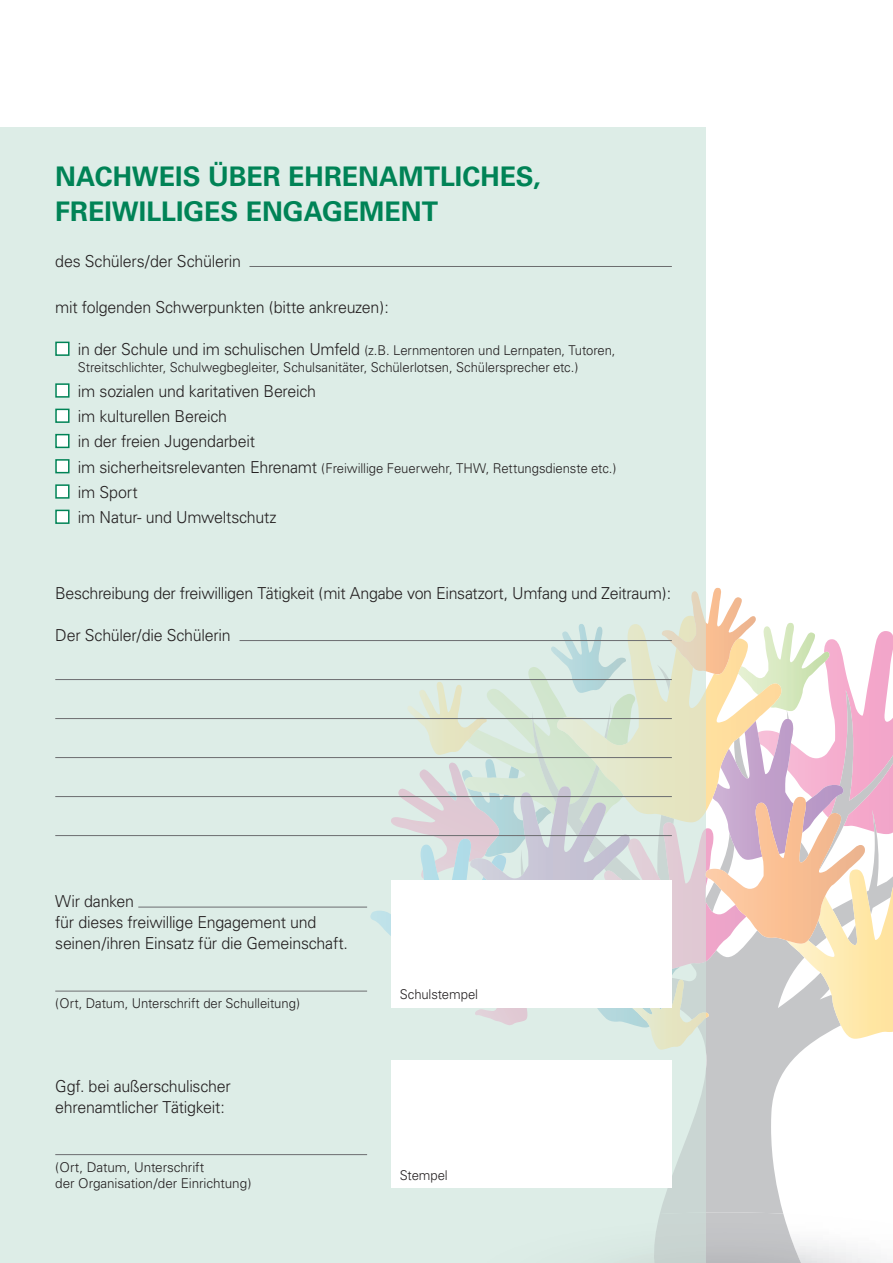
<style>
.page{position:relative;width:893px;height:1263px;background:#fff}
.page>*{position:absolute;margin:0;border:0;box-sizing:border-box;transform-origin:0 0}
.t1{font:700 27px/34.5px "Univers";color:#008356}
.t2{font:300 16.5px/25.2px "Univers";letter-spacing:-.015em;color:#231f20}
.t3{font:300 13.5px/16.5px "Univers";letter-spacing:-.005em;color:#231f20}
.s1{font-size:16.5px}
</style>
<div class="page">
<div style="left:0;top:128px;width:706px;height:1135px;background:#ddede7"></div>
<img style="left:653px;top:1214px;width:130px;height:49px">
<img style="left:783px;top:1214px;width:109px;height:49px">
<svg style="left:370px;top:591px;width:523px;height:623px"></svg>
<img style="left:706px;top:828px;width:7px;height:59px">
<img style="left:706px;top:902px;width:40px;height:59px">
<img style="left:706px;top:638px;width:75px;height:173px">
<img style="left:724px;top:797px;width:76px;height:92px">
<img style="left:706px;top:588px;width:50px;height:86px">
<hr style="left:249px;top:266px;width:423px;height:1px;background:#6c6d70">
<div style="left:56px;top:342px;width:13px;height:13px;background:#fff"></div>
<div style="left:55px;top:342px;width:15px;height:14px;border:2px solid #008356"></div>
<div style="left:56px;top:384px;width:13px;height:13px;background:#fff"></div>
<div style="left:55px;top:383px;width:15px;height:15px;border:2px solid #008356"></div>
<div style="left:56px;top:409px;width:13px;height:13px;background:#fff"></div>
<div style="left:55px;top:409px;width:15px;height:14px;border:2px solid #008356"></div>
<div style="left:56px;top:435px;width:13px;height:12px;background:#fff"></div>
<div style="left:55px;top:434px;width:15px;height:14px;border:2px solid #008356"></div>
<div style="left:56px;top:460px;width:13px;height:13px;background:#fff"></div>
<div style="left:55px;top:459px;width:15px;height:14px;border:2px solid #008356"></div>
<div style="left:56px;top:485px;width:13px;height:13px;background:#fff"></div>
<div style="left:55px;top:484px;width:15px;height:15px;border:2px solid #008356"></div>
<div style="left:56px;top:510px;width:13px;height:13px;background:#fff"></div>
<div style="left:55px;top:510px;width:15px;height:14px;border:2px solid #008356"></div>
<hr style="left:240px;top:640px;width:432px;height:1px;background:#6c6d70">
<hr style="left:55px;top:679px;width:617px;height:1px;background:#6c6d70">
<hr style="left:55px;top:718px;width:617px;height:1px;background:#6c6d70">
<hr style="left:55px;top:757px;width:617px;height:1px;background:#6c6d70">
<hr style="left:55px;top:796px;width:617px;height:1px;background:#6c6d70">
<hr style="left:55px;top:835px;width:617px;height:1px;background:#6c6d70">
<hr style="left:138px;top:907px;width:229px;height:1px;background:#6c6d70">
<hr style="left:55px;top:991px;width:312px;height:1px;background:#6c6d70">
<div style="left:391px;top:880px;width:281px;height:128px;background:#fff"></div>
<hr style="left:55px;top:1154px;width:312px;height:1px;background:#6c6d70">
<div style="left:391px;top:1060px;width:281px;height:128px;background:#fff"></div>
<h1 class="t1" style="left:55px;top:160px;width:487px">NACHWEIS ÜBER EHRENAMTLICHES,<br>FREIWILLIGES ENGAGEMENT</h1>
<p class="t2" style="left:55px;top:248px;width:187px">des Schülers/der Schülerin</p>
<p class="t2" style="left:55px;top:295px;width:335px">mit folgenden Schwerpunkten (bitte ankreuzen):</p>
<p class="t3" style="left:78px;top:342px;width:539px"><span class="s1">in der Schule und im schulischen Umfeld</span> (z.B. Lernmentoren und Lernpaten, Tutoren,<br>Streitschlichter, Schulwegbegleiter, Schulsanitäter, Schülerlotsen, Schülersprecher etc.)</p>
<p class="t2" style="left:78px;top:378px;width:240px">im sozialen und karitativen Bereich im kulturellen Bereich<br>in der freien Jugendarbeit</p>
<p class="t3" style="left:78px;top:460px;width:540px"><span class="s1">im sicherheitsrelevanten Ehrenamt</span> (Freiwillige Feuerwehr, THW, Rettungsdienste etc.)</p>
<p class="t2" style="left:78px;top:479px;width:200px">im Sport<br>im Natur- und Umweltschutz</p>
<p class="t2" style="left:55px;top:580px;width:618px">Beschreibung der freiwilligen Tätigkeit (mit Angabe von Einsatzort, Umfang und Zeitraum):</p>
<p class="t2" style="left:55px;top:622px;width:177px">Der Schüler/die Schülerin</p>
<p class="t2" style="left:55px;top:891px;width:294px;line-height:21px">Wir danken<br>für dieses freiwillige Engagement und seinen/ihren Einsatz für die Gemeinschaft.</p>
<p class="t3" style="left:55px;top:995px;width:246px">(Ort, Datum, Unterschrift der Schulleitung)</p>
<p class="t2" style="left:55px;top:1076px;width:177px;line-height:21px">Ggf. bei außerschulischer ehrenamtlicher Tätigkeit:</p>
<p class="t3" style="left:400px;top:986px;width:80px">Schulstempel</p>
<p class="t3" style="left:55px;top:1158px;width:198px">(Ort, Datum, Unterschrift<br>der Organisation/der Einrichtung)</p>
<p class="t3" style="left:400px;top:1166px;width:50px">Stempel</p>
</div>
